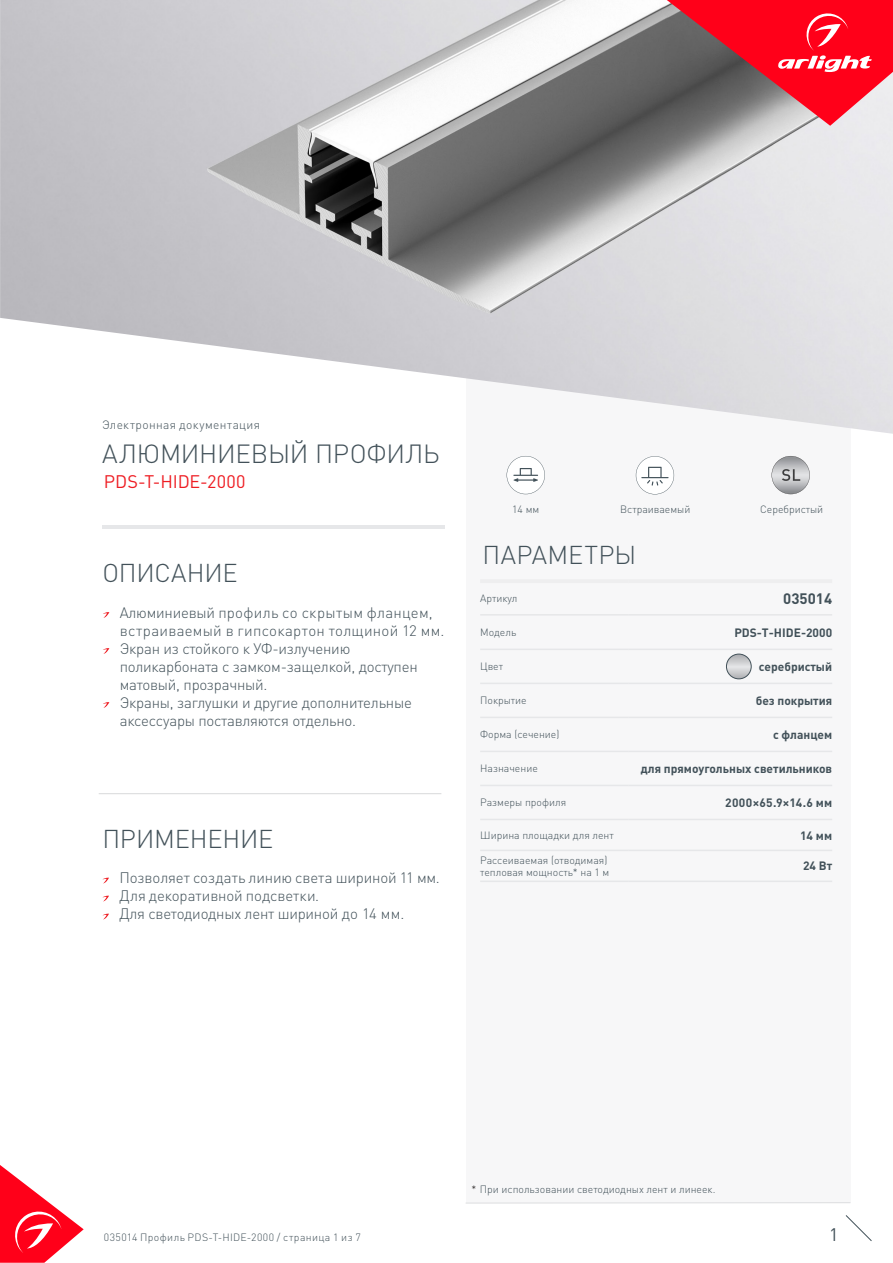
<style>
.page{position:relative;width:893px;height:1263px;background:#fff}
.page>*{position:absolute;margin:0;border:0;box-sizing:border-box;transform-origin:0 0}
.t1{font:300 25.95px "DIN Pro";letter-spacing:-.01em;color:#425159}
.t2{font:300 25.5px "DIN Pro";letter-spacing:-.005em;color:#425159}
.t3{font:300 25.5px "DIN Pro";letter-spacing:.015em;color:#425159}
.t4{font:18px "DIN Pro";letter-spacing:.005em;color:#ee1d23}
.t5{font:18px "DIN Pro";color:#425159}
.t6{font:300 15px/18px "DIN Pro";letter-spacing:-.015em;color:#425159}
.t7{font:300 15px/18px "DIN Pro";letter-spacing:.015em;color:#425159}
.t8{font:700 15px "DIN Pro";color:#425159}
.t9{font:700 12px "DIN Pro";color:#425159}
.t10{font:300 12px "DIN Pro";letter-spacing:.03em;color:#425159}
.t11{font:700 12px "DIN Pro";letter-spacing:.02em;color:#425159}
.t12{font:300 10.5px/12.6px "DIN Pro";color:#425159}
.t13{font:300 10.5px "DIN Pro";letter-spacing:.04em;color:#425159}
.s1{color:#231f20}
</style>
<div class="page">
<svg style="left:0;top:1165px;width:84px;height:98px"></svg>
<svg style="left:845px;top:1215px;width:27px;height:26px"></svg>
<div style="left:466px;top:250px;width:384px;height:953px;background:#f7f7f8"></div>
<img style="left:0;top:0;width:893px;height:434px">
<svg style="left:772px;top:456px;width:38px;height:38px"></svg>
<hr style="left:102px;top:525px;width:342px;height:3px;background:#e6e7e9">
<hr style="left:480px;top:579px;width:148px;height:4px;background:#eeeeef">
<hr style="left:628px;top:579px;width:204px;height:4px;background:#eeeeef">
<hr style="left:480px;top:614px;width:148px;height:1px;background:#e6e7e9">
<hr style="left:628px;top:614px;width:204px;height:1px;background:#e6e7e9">
<hr style="left:480px;top:649px;width:148px;height:1px;background:#e6e7e9">
<hr style="left:628px;top:649px;width:204px;height:1px;background:#e6e7e9">
<hr style="left:480px;top:683px;width:148px;height:1px;background:#e6e7e9">
<hr style="left:628px;top:683px;width:204px;height:1px;background:#e6e7e9">
<hr style="left:480px;top:717px;width:148px;height:1px;background:#e6e7e9">
<hr style="left:628px;top:717px;width:204px;height:1px;background:#e6e7e9">
<hr style="left:480px;top:751px;width:148px;height:1px;background:#e6e7e9">
<hr style="left:628px;top:751px;width:204px;height:1px;background:#e6e7e9">
<hr style="left:480px;top:785px;width:148px;height:1px;background:#e6e7e9">
<hr style="left:628px;top:785px;width:204px;height:1px;background:#e6e7e9">
<hr style="left:480px;top:819px;width:148px;height:1px;background:#e6e7e9">
<hr style="left:628px;top:819px;width:204px;height:1px;background:#e6e7e9">
<hr style="left:480px;top:850px;width:148px;height:1px;background:#e6e7e9">
<hr style="left:628px;top:850px;width:204px;height:1px;background:#e6e7e9">
<hr style="left:480px;top:880px;width:148px;height:2px;background:#e6e7e9">
<hr style="left:628px;top:880px;width:204px;height:2px;background:#e6e7e9">
<hr style="left:466px;top:1202px;width:384px;height:1px;background:#dcdddf">
<svg style="left:667px;top:0;width:226px;height:126px;background:#cb3f4d"></svg>
<svg style="left:103px;top:612px;width:6px;height:6px"></svg>
<svg style="left:103px;top:648px;width:6px;height:6px"></svg>
<svg style="left:103px;top:702px;width:6px;height:6px"></svg>
<svg style="left:102px;top:878px;width:7px;height:5px"></svg>
<svg style="left:102px;top:896px;width:7px;height:5px"></svg>
<svg style="left:102px;top:914px;width:7px;height:5px"></svg>
<hr style="left:99px;top:793px;width:342px;height:1px;background:#dcdddf">
<svg style="left:726px;top:654px;width:25px;height:25px"></svg>
<div style="left:726px;top:654px;width:26px;height:25px;border:1px solid #425159;border-radius:50%"></div>
<svg style="left:507px;top:456px;width:38px;height:38px"></svg>
<svg style="left:636px;top:456px;width:38px;height:38px"></svg>
<p class="t10" style="left:102px;top:417px;width:160px">Электронная документация</p>
<p class="t1" style="left:102px;top:436px;width:339px">АЛЮМИНИЕВЫЙ ПРОФИЛЬ</p>
<p class="t4" style="left:104px;top:470px;width:143px">PDS-T-HIDE-2000</p>
<p class="t2" style="left:102px;top:555px;width:137px">ОПИСАНИЕ</p>
<p class="t7" style="left:120px;top:603px;width:326px">Алюминиевый профиль со скрытым фланцем, встраиваемый в гипсокартон толщиной 12 мм.</p>
<p class="t6" style="left:120px;top:639px;width:300px">Экран из стойкого к УФ-излучению поликарбоната с замком-защелкой, доступен матовый, прозрачный.</p>
<p class="t6" style="left:120px;top:693px;width:294px">Экраны, заглушки и другие дополнительные аксессуары поставляются отдельно.</p>
<p class="t2" style="left:102px;top:821px;width:172px">ПРИМЕНЕНИЕ</p>
<p class="t6" style="left:119px;top:868px;width:322px">Позволяет создать линию света шириной 11 мм.</p>
<p class="t6" style="left:119px;top:886px;width:201px">Для декоративной подсветки.</p>
<p class="t6" style="left:119px;top:904px;width:287px">Для светодиодных лент шириной до 14 мм.</p>
<p class="t12" style="left:512px;top:502px;width:29px">14 мм</p>
<p class="t12" style="left:760px;top:502px;width:65px">Серебристый</p>
<p class="t12" style="left:620px;top:502px;width:72px">Встраиваемый</p>
<p class="t3" style="left:483px;top:537px;width:155px">ПАРАМЕТРЫ</p>
<p class="t12" style="left:480px;top:591px;width:39px">Артикул</p>
<p class="t8" style="left:783px;top:588px;width:50px">035014</p>
<p class="t12" style="left:480px;top:625px;width:38px">Модель</p>
<p class="t9" style="left:734px;top:624px;width:99px">PDS-T-HIDE-2000</p>
<p class="t12" style="left:480px;top:660px;width:24px">Цвет</p>
<p class="t9" style="left:759px;top:658px;width:75px">серебристый</p>
<p class="t12" style="left:480px;top:694px;width:48px">Покрытие</p>
<p class="t9" style="left:756px;top:692px;width:78px">без покрытия</p>
<p class="t12" style="left:480px;top:728px;width:81px">Форма (сечение)</p>
<p class="t9" style="left:773px;top:726px;width:61px">с фланцем</p>
<p class="t12" style="left:480px;top:762px;width:59px">Назначение</p>
<p class="t9" style="left:641px;top:760px;width:193px">для прямоугольных светильников</p>
<p class="t12" style="left:480px;top:796px;width:87px">Размеры профиля</p>
<p class="t11" style="left:725px;top:794px;width:108px">2000×65.9×14.6 мм</p>
<p class="t12" style="left:480px;top:828px;width:135px">Ширина площадки для лент</p>
<p class="t9" style="left:800px;top:827px;width:34px">14 мм</p>
<p class="t12" style="left:480px;top:853px;width:131px">Рассеиваемая (отводимая) тепловая мощность* на 1 м</p>
<p class="t9" style="left:803px;top:858px;width:31px">24 Вт</p>
<p class="t12" style="left:471px;top:1183px;width:246px"><span class="s1">*</span> При использовании светодиодных лент и линеек.</p>
<p class="t13" style="left:104px;top:1230px;width:258px">035014 Профиль PDS-T-HIDE-2000 / страница 1 из 7</p>
<p class="t5" style="left:829px;top:1222px;width:11px">1</p>
</div>
